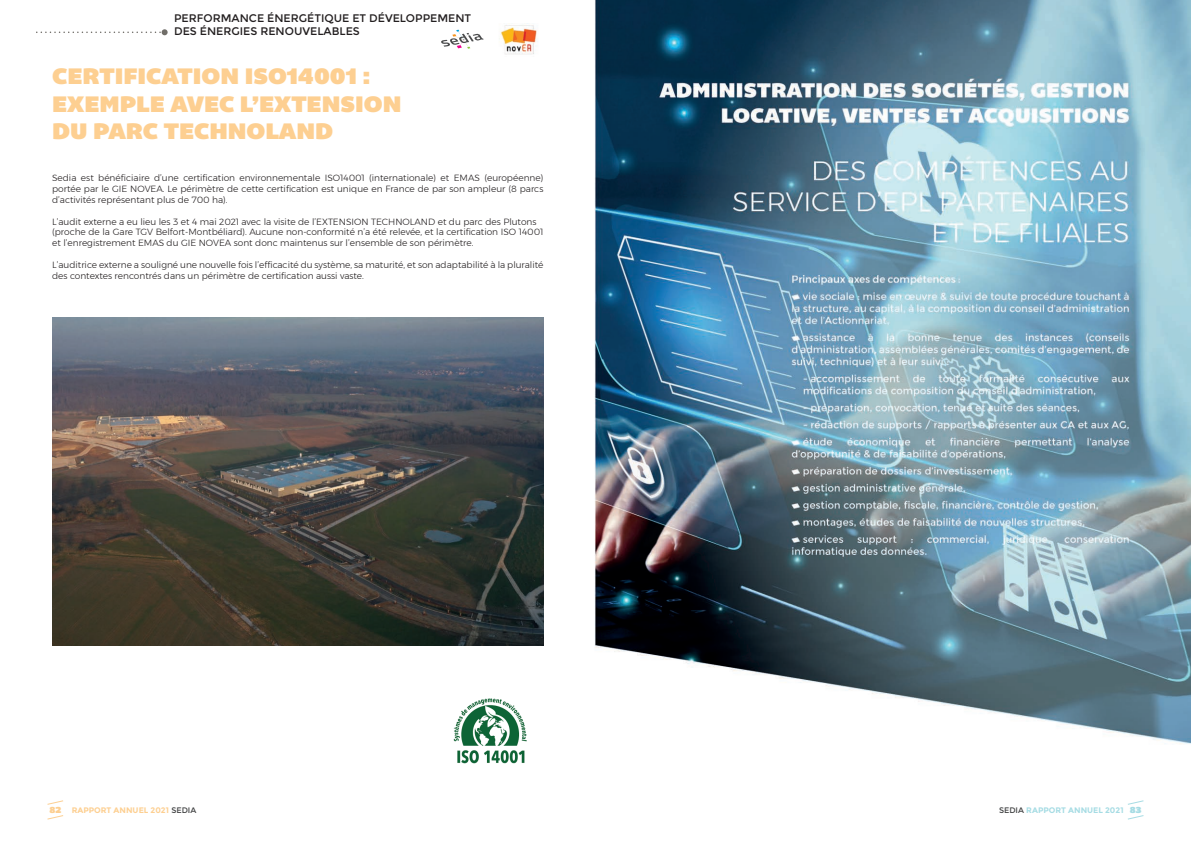
<style>
.page{position:relative;width:1191px;height:842px;background:#fff}
.page>*{position:absolute;margin:0;border:0;box-sizing:border-box;transform-origin:0 0}
.t1{font:23px/27.6px "Bemio";color:#fdcf91}
.t2{font:11px/13.2px "Montserrat";color:#231f20}
.t3{font:300 9px/10.8px "Montserrat";color:#231f20}
.t4{font:700 8px "Montserrat";color:#fdcf91}
.t5{font:700 8px "Montserrat";color:#a6dce4}
.s1{font-family:"Bemio";font-weight:400;font-size:9px}
.s2{font-weight:400;color:#414243}
</style>
<div class="page">
<svg style="left:47px;top:800px;width:16px;height:5px"></svg>
<svg style="left:47px;top:815px;width:16px;height:4px"></svg>
<svg style="left:36px;top:29px;width:132px;height:6px"></svg>
<img style="left:594px;top:0;width:597px;height:820px">
<svg style="left:1127px;top:800px;width:16px;height:5px"></svg>
<svg style="left:1127px;top:815px;width:16px;height:4px"></svg>
<img style="left:453px;top:699px;width:74px;height:64px">
<img style="left:52px;top:318px;width:491px;height:327px">
<svg style="left:441px;top:30px;width:42px;height:19px"></svg>
<img style="left:500px;top:23px;width:37px;height:32px">
<p class="t2" style="left:174px;top:12px;width:299px">PERFORMANCE ÉNERGÉTIQUE ET DÉVELOPPEMENT<br>DES ÉNERGIES RENOUVELABLES</p>
<h1 class="t1" style="left:52px;top:62px;width:351px">CERTIFICATION ISO14001 :<br>EXEMPLE AVEC L’EXTENSION<br>DU PARC TECHNOLAND</h1>
<p class="t3" style="left:52px;top:173px;width:493px;text-align:justify">Sedia est bénéficiaire d’une certification environnementale ISO14001 (internationale) et EMAS (européenne) portée par le GIE NOVEA. Le périmètre de cette certification est unique en France de par son ampleur (8 parcs d’activités représentant plus de 700 ha).</p>
<p class="t3" style="left:52px;top:216px;width:493px">L’audit externe a eu lieu les 3 et 4 mai 2021 avec la visite de l’EXTENSION TECHNOLAND et du parc des Plutons (proche de la Gare TGV Belfort-Montbéliard). Aucune non-conformité n’a été relevée, et la certification ISO 14001 et l’enregistrement EMAS du GIE NOVEA sont donc maintenus sur l’ensemble de son périmètre.</p>
<p class="t3" style="left:52px;top:259px;width:493px">L’auditrice externe a souligné une nouvelle fois l’efficacité du système, sa maturité, et son adaptabilité à la pluralité des contextes rencontrés dans un périmètre de certification aussi vaste.</p>
<p class="t4" style="left:49px;top:805px;width:148px"><span class="s1">82</span> RAPPORT ANNUEL 2021 <span class="s2">SEDIA</span></p>
<p class="t5" style="left:999px;top:805px;width:144px"><span class="s2">SEDIA</span> RAPPORT ANNUEL 2021 <span class="s1">83</span></p>
</div>
